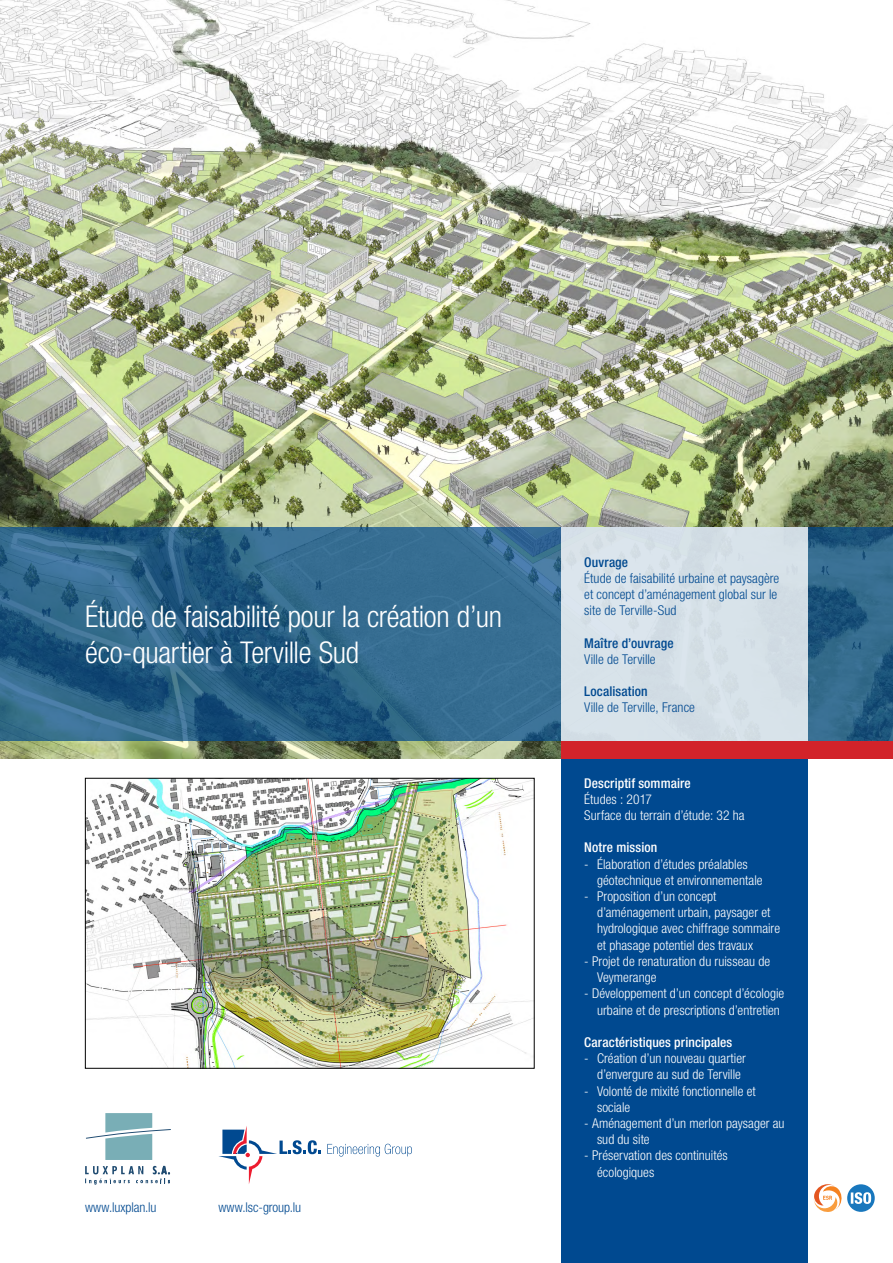
<style>
.page{position:relative;width:893px;height:1263px;background:#fff}
.page>*{position:absolute;margin:0;border:0;box-sizing:border-box;transform-origin:0 0}
.t1{font:300 condensed 30px/36px "Helvetica Neue LT Pro";letter-spacing:-.01em;color:#fff}
.t2{font:300 condensed 13.5px/16.2px "Helvetica Neue LT Pro";letter-spacing:.005em;color:#fff}
.t3{font:300 condensed 13.5px/16.2px "Helvetica Neue LT Pro";letter-spacing:.005em;color:#004990}
.t4{font:500 condensed 13.5px "Helvetica Neue LT Pro";letter-spacing:.01em;color:#fff}
.t5{font:500 condensed 13.5px "Helvetica Neue LT Pro";letter-spacing:.01em;color:#004990}
</style>
<div class="page">
<div style="left:561px;top:731px;width:247px;height:532px;background:#004990"></div>
<svg style="left:327px;top:1144px;width:85px;height:12px"></svg>
<svg style="left:218px;top:1126px;width:103px;height:58px"></svg>
<svg style="left:814px;top:1184px;width:28px;height:28px"></svg>
<div style="left:847px;top:1184px;width:28px;height:28px;background:#1877bd;border-radius:50%"></div>
<svg style="left:851px;top:1192px;width:20px;height:12px"></svg>
<svg style="left:86px;top:1113px;width:85px;height:47px"></svg>
<svg style="left:85px;top:1166px;width:85px;height:19px"></svg>
<img style="left:0;top:0;width:893px;height:758px">
<svg style="left:0;top:527px;width:893px;height:214px;background:#2d6388"></svg>
<div style="left:561px;top:527px;width:247px;height:214px;background:#d7e2e9"></div>
<div style="left:561px;top:741px;width:332px;height:17px;background:#d2232a"></div>
<img style="left:87px;top:780px;width:445px;height:286px">
<div style="left:85px;top:778px;width:449px;height:290px;border:1px solid #000"></div>
<p class="t1" style="left:85px;top:598px;width:418px">Étude de faisabilité pour la création d’un éco-quartier à Terville Sud</p>
<p class="t3" style="left:85px;top:1199px;width:73px">www.luxplan.lu</p>
<p class="t3" style="left:218px;top:1199px;width:84px">www.lsc-group.lu</p>
<p class="t5" style="left:584px;top:554px;width:45px">Ouvrage</p>
<p class="t3" style="left:584px;top:570px;width:197px">Étude de faisabilité urbaine et paysagère et concept d’aménagement global sur le site de Terville-Sud</p>
<p class="t5" style="left:584px;top:635px;width:91px">Maître d’ouvrage</p>
<p class="t3" style="left:584px;top:651px;width:73px">Ville de Terville</p>
<p class="t5" style="left:584px;top:683px;width:65px">Localisation</p>
<p class="t3" style="left:584px;top:699px;width:112px">Ville de Terville, France</p>
<p class="t4" style="left:584px;top:775px;width:108px">Descriptif sommaire</p>
<p class="t2" style="left:584px;top:791px;width:69px">Études : 2017</p>
<p class="t2" style="left:584px;top:807px;width:162px">Surface du terrain d’étude: 32 ha</p>
<p class="t4" style="left:584px;top:840px;width:75px">Notre mission</p>
<p class="t2" style="left:597px;top:856px;width:167px;text-indent:-13px">- Élaboration d’études préalables géotechnique et environnementale</p>
<p class="t2" style="left:597px;top:888px;width:185px;text-indent:-13px">- Proposition d’un concept d’aménagement urbain, paysager et hydrologique avec chiffrage sommaire et phasage potentiel des travaux</p>
<p class="t2" style="left:597px;top:953px;width:175px;text-indent:-13px">- Projet de renaturation du ruisseau de<br>Veymerange</p>
<p class="t2" style="left:597px;top:985px;width:189px;text-indent:-13px">- Développement d’un concept d’écologie urbaine et de prescriptions d’entretien</p>
<p class="t4" style="left:584px;top:1034px;width:150px">Caractéristiques principales</p>
<p class="t2" style="left:584px;top:1050px;width:163px;text-align:center">- Création d’un nouveau quartier d’envergure au sud de Terville</p>
<p class="t2" style="left:597px;top:1082px;width:160px;text-indent:-13px">- Volonté de mixité fonctionnelle et sociale</p>
<p class="t2" style="left:597px;top:1115px;width:189px;text-indent:-13px">- Aménagement d’un merlon paysager au sud du site</p>
<p class="t2" style="left:597px;top:1147px;width:132px;text-indent:-13px">- Préservation des continuités écologiques</p>
</div>
